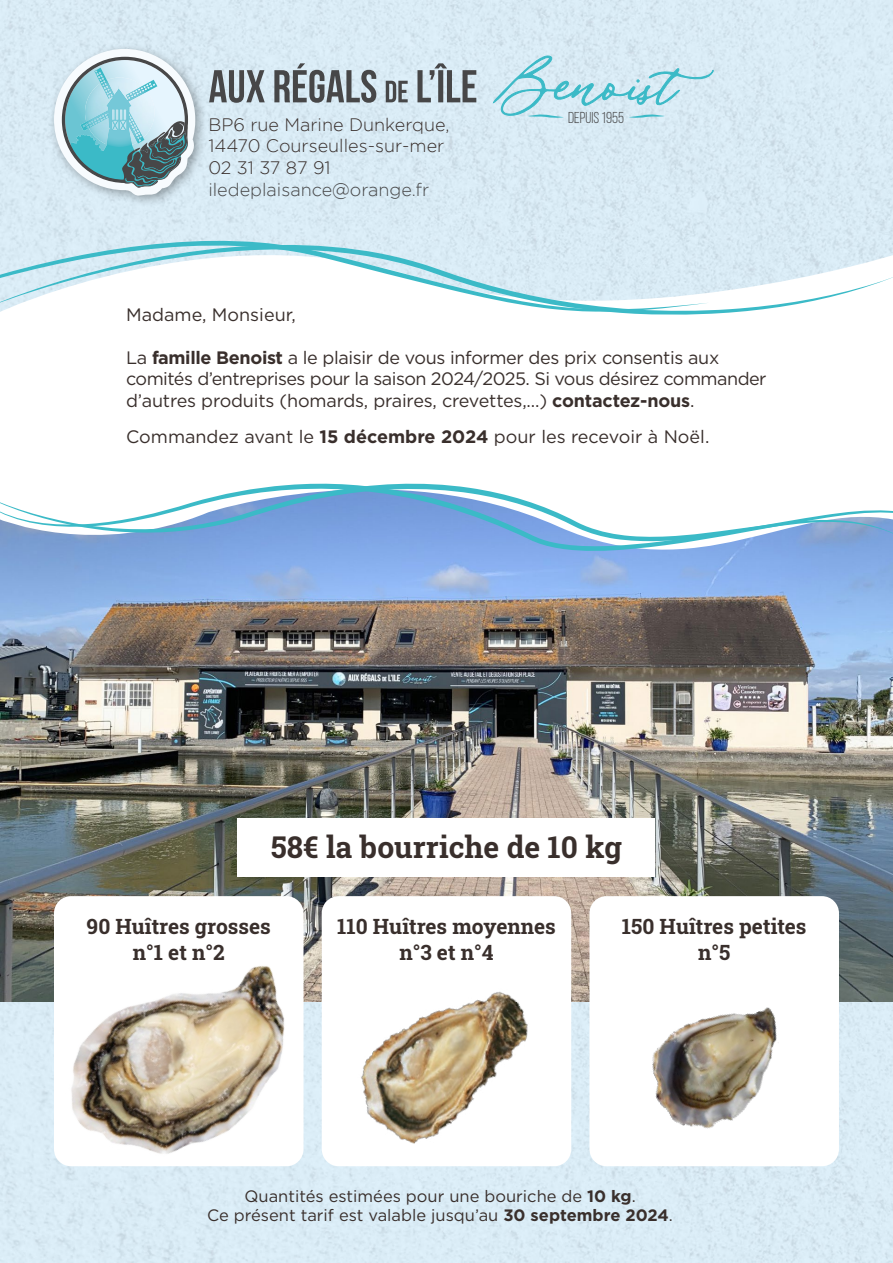
<style>
.page{position:relative;width:893px;height:1263px;background:#d9ebf5}
.page>*{position:absolute;margin:0;border:0;box-sizing:border-box;transform-origin:0 0}
.t1{font:700 30px "Roboto Slab";color:#392f2c}
.t2{font:700 21px/25.2px "Roboto Slab";color:#392f2c;text-align:center}
.t3{font:18px/21.6px "Gotham";letter-spacing:-.02em;color:#392f2c}
.t4{font:18px "Gotham";color:#392f2c}
.t5{font:300 18px/21.6px "Gotham";color:#392f2c}
.t6{font:300 18px "Gotham";color:#474748}
.t7{font:16.5px/19.8px "Gotham";color:#392f2c;text-align:center}
.t8{font:15.75px "Bebas Neue";color:#474748}
.s1{font-weight:700}
</style>
<div class="page">
<img style="left:0;top:590px;width:893px;height:411px">
<div style="left:48px;top:42px;width:160px;height:166px;background:#000;opacity:.34"></div>
<svg style="left:209px;top:70px;width:56px;height:33px"></svg>
<svg style="left:274px;top:63px;width:102px;height:40px"></svg>
<svg style="left:386px;top:81px;width:22px;height:21px"></svg>
<svg style="left:417px;top:63px;width:59px;height:39px"></svg>
<svg style="left:54px;top:49px;width:142px;height:149px"></svg>
<svg style="left:490px;top:52px;width:224px;height:73px"></svg>
<div style="left:589px;top:896px;width:250px;height:270px;background:#fff;border-radius:17px"></div>
<img style="left:604px;top:1007px;width:222px;height:162px">
<div style="left:238px;top:818px;width:417px;height:59px;background:#fff"></div>
<img style="left:366px;top:901px;width:215px;height:321px">
<img style="left:11px;top:884px;width:355px;height:350px">
<svg style="left:0;top:212px;width:893px;height:378px"></svg>
<svg style="left:0;top:478px;width:893px;height:79px"></svg>
<svg style="left:0;top:318px;width:709px;height:13px"></svg>
<svg style="left:0;top:229px;width:893px;height:89px;fill:#dceef8"></svg>
<p class="t5" style="left:208px;top:113px;width:243px">BP6 rue Marine Dunkerque,<br>14470 Courseulles-sur-mer<br>02 31 37 87 91</p>
<p class="t6" style="left:208px;top:179px;width:222px">iledeplaisance@orange.fr</p>
<p class="t8" style="left:568px;top:110px;width:57px">DEPUIS 1955</p>
<p class="t4" style="left:126px;top:303px;width:171px">Madame, Monsieur,</p>
<p class="t3" style="left:126px;top:346px;width:642px">La <span class="s1">famille Benoist</span> a le plaisir de vous informer des prix consentis aux comités d’entreprises pour la saison 2024/2025. Si vous désirez commander d’autres produits (homards, praires, crevettes,...) <span class="s1">contactez-nous</span>.</p>
<p class="t4" style="left:126px;top:425px;width:585px">Commandez avant le <span class="s1">15 décembre 2024</span> pour les recevoir à Noël.</p>
<h1 class="t1" style="left:271px;top:827px;width:353px">58€ la bourriche de 10 kg</h1>
<p class="t2" style="left:87px;top:914px;width:186px">90 Huîtres grosses n°1 et n°2</p>
<p class="t2" style="left:337px;top:914px;width:220px">110 Huîtres moyennes n°3 et n°4</p>
<p class="t2" style="left:622px;top:914px;width:186px">150 Huîtres petites n°5</p>
<p class="t7" style="left:207px;top:1185px;width:467px">Quantités estimées pour une bouriche de <span class="s1">10 kg</span>.<br>Ce présent tarif est valable jusqu’au <span class="s1">30 septembre 2024</span>.</p>
</div>
